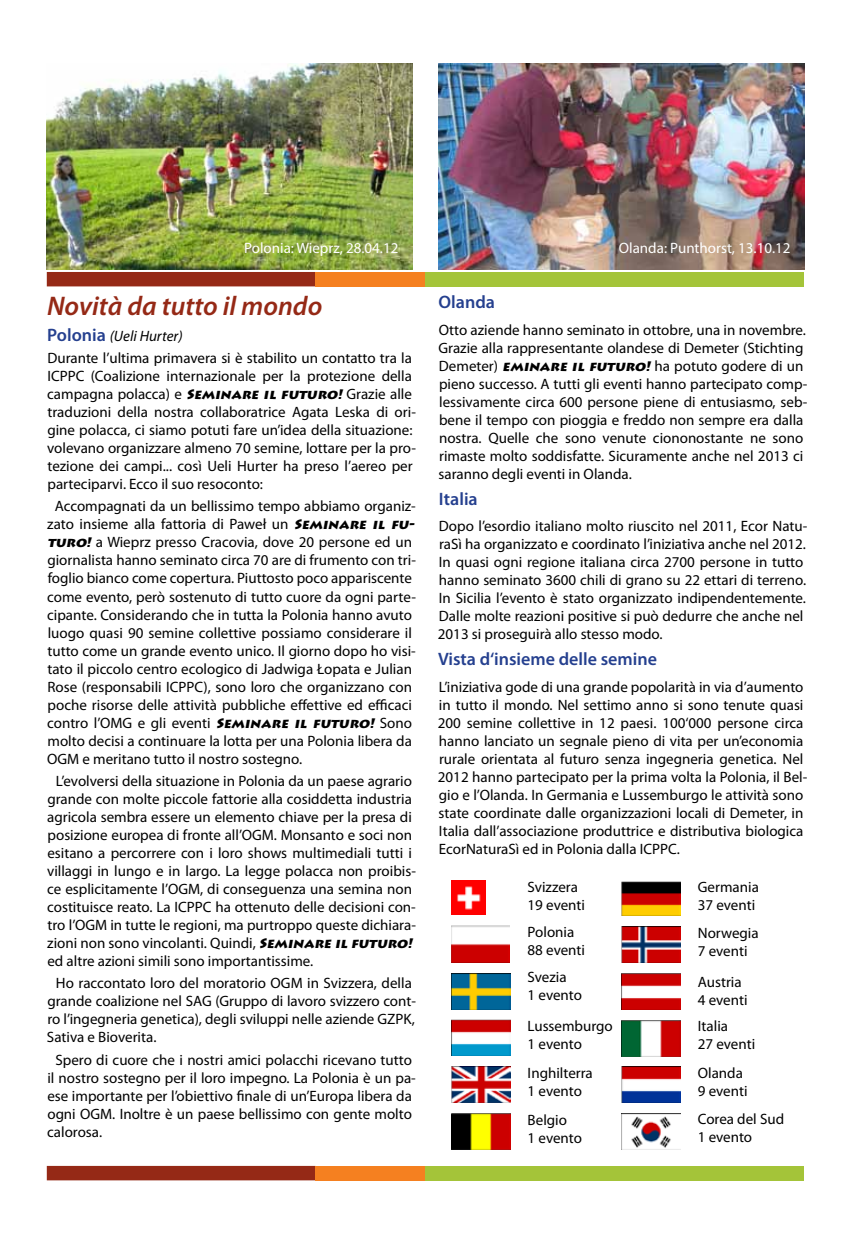
<style>
.page{position:relative;width:851px;height:1234px;background:#fff}
.page>*{position:absolute;margin:0;border:0;box-sizing:border-box;transform-origin:0 0}
.t1{font:italic 600 27px "Myriad Pro";color:#952916}
.t2{font:600 18px "Myriad Pro";color:#25408f}
.t3{font:15px/18px "Myriad Pro";color:#000}
.t4{font:15px "Myriad Pro";color:#fff}
.s1{font-weight:600;font-size:18px;color:#25408f}
.s2{font-style:italic}
.s3{font-family:"Lithos Pro";font-weight:900;font-style:italic;font-size:13.5px}
</style>
<div class="page">
<img style="left:621px;top:1066px;width:59px;height:36px">
<img style="left:621px;top:1113px;width:59px;height:36px">
<img style="left:621px;top:973px;width:59px;height:36px">
<img style="left:451px;top:925px;width:59px;height:36px">
<img style="left:621px;top:1020px;width:59px;height:36px">
<img style="left:451px;top:1113px;width:59px;height:36px">
<img style="left:451px;top:973px;width:59px;height:35px">
<img style="left:621px;top:926px;width:59px;height:36px">
<img style="left:621px;top:881px;width:59px;height:34px">
<img style="left:451px;top:880px;width:34px;height:34px">
<img style="left:451px;top:1066px;width:59px;height:36px">
<img style="left:451px;top:1019px;width:59px;height:36px">
<div style="left:47px;top:1165px;width:268px;height:14px;background:#952916;border:2px solid #952916"></div>
<div style="left:315px;top:1165px;width:151px;height:14px;background:#f58020"></div>
<div style="left:425px;top:1165px;width:379px;height:14px;background:#a4c439"></div>
<img style="left:438px;top:64px;width:366px;height:206px">
<img style="left:47px;top:64px;width:365px;height:206px">
<div style="left:47px;top:272px;width:268px;height:14px;background:#952916"></div>
<div style="left:315px;top:272px;width:151px;height:14px;background:#f58020"></div>
<div style="left:425px;top:272px;width:379px;height:14px;background:#a4c439"></div>
<p class="t4" style="left:244px;top:239px;width:156px">Polonia: Wieprz, 28.04.12</p>
<p class="t4" style="left:618px;top:239px;width:173px">Olanda: Punthorst, 13.10.12</p>
<h1 class="t1" style="left:47px;top:288px;width:277px">Novità da tutto il mondo</h1>
<p class="t3" style="left:47px;top:324px;width:366px;line-height:22.2px"><span class="s1">Polonia</span> <span class="s2">(Ueli Hurter)<br></span>Durante l’ultima primavera si è stabilito un contatto tra la</p>
<p class="t3" style="left:47px;top:367px;width:370px">ICPPC (Coalizione internazionale per la protezione della campagna polacca) e <span class="s3">SEMINARE IL FUTURO!</span> Grazie alle traduzioni della nostra collaboratrice Agata Leska di ori&shy;gine polacca, ci siamo potuti fare un’idea della situazione: volevano organizzare almeno 70 semine, lottare per la pro&shy;tezione dei campi... così Ueli Hurter ha preso l’aereo per parteciparvi. Ecco il suo resoconto:</p>
<p class="t3" style="left:47px;top:497px;width:371px;text-indent:8px">Accompagnati da un bellissimo tempo abbiamo organiz&shy;zato insieme alla fattoria di Paweł un <span class="s3">SEMINARE IL FU-TURO!</span> a Wieprz presso Cracovia, dove 20 persone ed un giornalista hanno seminato circa 70 are di frumento con tri&shy;foglio bianco come copertura. Piuttosto poco appariscente come evento, però sostenuto di tutto cuore da ogni parte&shy;cipante. Considerando che in tutta la Polonia hanno avuto luogo quasi 90 semine collettive possiamo considerare il tutto come un grande evento unico. Il giorno dopo ho visi&shy;tato il piccolo centro ecologico di Jadwiga Łopata e Julian Rose (responsabili ICPPC), sono loro che organizzano con poche risorse delle attività pubbliche effettive ed efficaci contro l’OMG e gli eventi <span class="s3">SEMINARE IL FUTURO!</span> Sono molto decisi a continuare la lotta per una Polonia libera da OGM e meritano tutto il nostro sostegno.</p>
<p class="t3" style="left:47px;top:771px;width:370px;text-indent:9px">L’evolversi della situazione in Polonia da un paese agrario grande con molte piccole fattorie alla cosiddetta industria agricola sembra essere un elemento chiave per la presa di posizione europea di fronte all’OGM. Monsanto e soci non esitano a percorrere con i loro shows multimediali tutti i villaggi in lungo e in largo. La legge polacca non proibis&shy;ce esplicitamente l’OGM, di conseguenza una semina non costituisce reato. La ICPPC ha ottenuto delle decisioni con&shy;tro l’OGM in tutte le regioni, ma purtroppo queste dichiara&shy;zioni non sono vincolanti. Quindi, <span class="s3">SEMINARE IL FUTURO! </span>ed altre azioni simili sono importantissime.</p>
<p class="t3" style="left:47px;top:973px;width:370px;text-indent:9px">Ho raccontato loro del moratorio OGM in Svizzera, della grande coalizione nel SAG (Gruppo di lavoro svizzero cont&shy;ro l’ingegneria genetica), degli sviluppi nelle aziende GZPK, Sativa e Bioverita.</p>
<p class="t3" style="left:47px;top:1050px;width:370px;text-indent:8px">Spero di cuore che i nostri amici polacchi ricevano tutto il nostro sostegno per il loro impegno. La Polonia è un pa&shy;ese importante per l’obiettivo finale di un’Europa libera da ogni OGM. Inoltre è un paese bellissimo con gente molto calorosa.</p>
<p class="t2" style="left:438px;top:291px;width:58px">Olanda</p>
<p class="t3" style="left:438px;top:320px;width:370px">Otto aziende hanno seminato in ottobre, una in novembre.<br>Grazie alla rappresentante olandese di Demeter (Stichting Demeter) <span class="s3">EMINARE IL FUTURO!</span> ha potuto godere di un pieno successo. A tutti gli eventi hanno partecipato comp&shy;lessivamente circa 600 persone piene di entusiasmo, seb&shy;bene il tempo con pioggia e freddo non sempre era dalla nostra. Quelle che sono venute ciononostante ne sono rimaste molto soddisfatte. Sicuramente anche nel 2013 ci saranno degli eventi in Olanda.</p>
<p class="t2" style="left:439px;top:487px;width:40px">Italia</p>
<p class="t3" style="left:438px;top:517px;width:371px">Dopo l’esordio italiano molto riuscito nel 2011, Ecor Natu&shy;raSì ha organizzato e coordinato l’iniziativa anche nel 2012.<br>In quasi ogni regione italiana circa 2700 persone in tutto hanno seminato 3600 chili di grano su 22 ettari di terreno.<br>In Sicilia l’evento è stato organizzato indipendentemente.<br>Dalle molte reazioni positive si può dedurre che anche nel 2013 si proseguirà allo stesso modo.</p>
<p class="t2" style="left:438px;top:647px;width:220px">Vista d‘insieme delle semine</p>
<p class="t3" style="left:438px;top:677px;width:371px">L’iniziativa gode di una grande popolarità in via d’aumento in tutto il mondo. Nel settimo anno si sono tenute quasi 200 semine collettive in 12 paesi. 100‘000 persone circa hanno lanciato un segnale pieno di vita per un’economia rurale orientata al futuro senza ingegneria genetica. Nel 2012 hanno partecipato per la prima volta la Polonia, il Bel&shy;gio e l’Olanda. In Germania e Lussemburgo le attività sono state coordinate dalle organizzazioni locali di Demeter, in Italia dall’associazione produttrice e distributiva biologica EcorNaturaSì ed in Polonia dalla ICPPC.</p>
<p class="t3" style="left:527px;top:877px;width:59px">Svizzera<br>19 eventi</p>
<p class="t3" style="left:697px;top:877px;width:63px">Germania<br>37 eventi</p>
<p class="t3" style="left:697px;top:923px;width:62px">Norwegia<br>7 eventi</p>
<p class="t3" style="left:527px;top:967px;width:56px">Svezia<br>1 evento</p>
<p class="t3" style="left:697px;top:972px;width:51px">Austria<br>4 eventi</p>
<p class="t3" style="left:527px;top:1016px;width:87px">Lussemburgo<br>1 evento</p>
<p class="t3" style="left:697px;top:1016px;width:59px">Italia<br>27 eventi</p>
<p class="t3" style="left:527px;top:1063px;width:67px">Inghilterra<br>1 evento</p>
<p class="t3" style="left:697px;top:1063px;width:51px">Olanda<br>9 eventi</p>
<p class="t3" style="left:527px;top:1110px;width:56px">Belgio<br>1 evento</p>
<p class="t3" style="left:697px;top:1109px;width:88px">Corea del Sud<br>1 evento</p>
<p class="t3" style="left:527px;top:922px;width:59px">Polonia<br>88 eventi</p>
</div>
